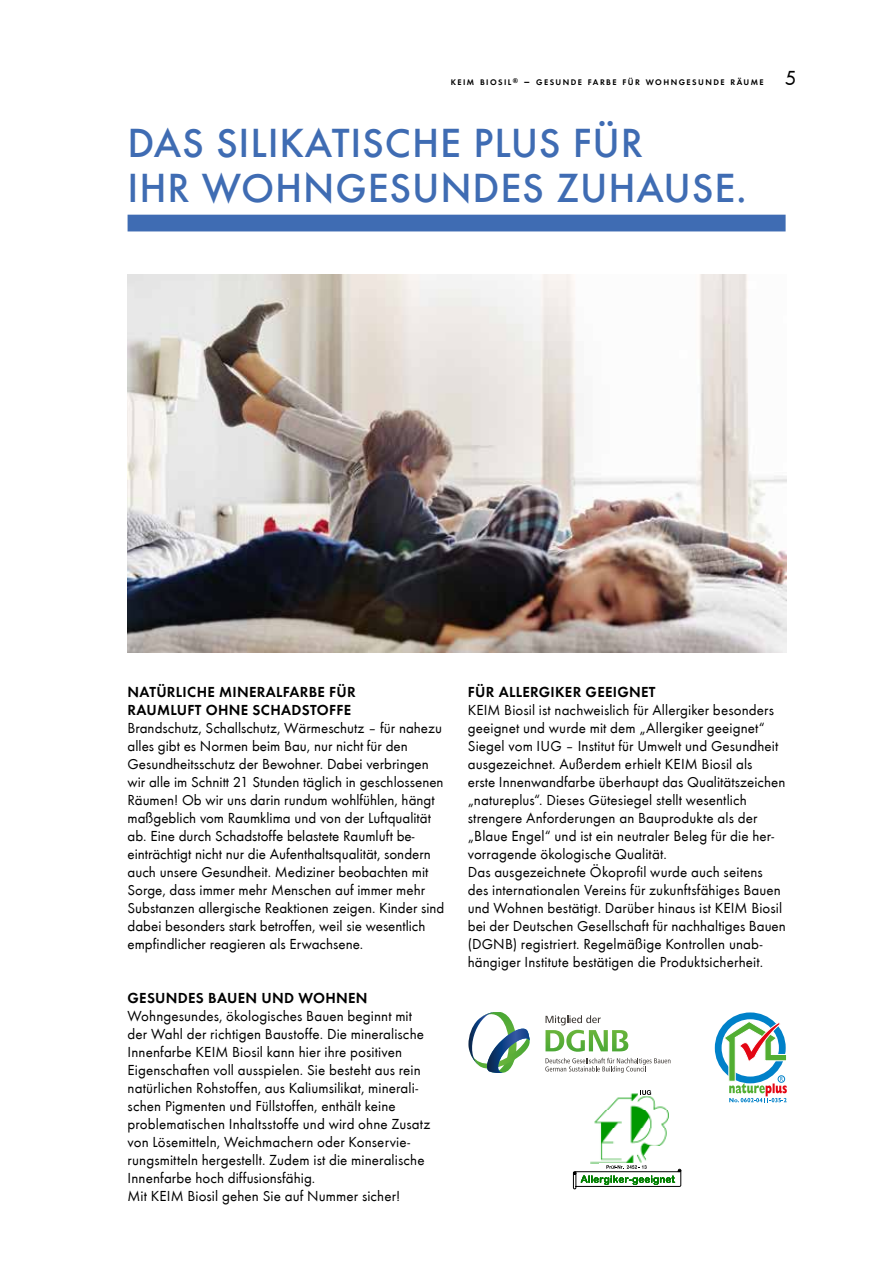
<style>
.page{position:relative;width:893px;height:1263px;background:#fff}
.page>*{position:absolute;margin:0;border:0;box-sizing:border-box;transform-origin:0 0}
.t1{font:500 42px/45px "Futura T";letter-spacing:.02em;color:#3f6cb3}
.t2{font:21px "Futura T Boo";color:#000}
.t3{font:15px/18px "Futura T Boo";letter-spacing:.005em;color:#000}
.t4{font:15px/18px "Futura T Dem";letter-spacing:.02em;color:#000}
.t5{font:8.4px "Futura T Dem";letter-spacing:.17em;color:#000}
.s1{font-size:12px}
</style>
<div class="page">
<div style="left:128px;top:215px;width:658px;height:16px;background:#3f6cb3"></div>
<img style="left:128px;top:275px;width:659px;height:377px">
<svg style="left:545px;top:1058px;width:125px;height:15px"></svg>
<svg style="left:545px;top:1015px;width:83px;height:37px"></svg>
<svg style="left:468px;top:1012px;width:62px;height:61px"></svg>
<img style="left:590px;top:1093px;width:79px;height:71px">
<div style="left:638px;top:1088px;width:19px;height:8px;background:#fff"></div>
<svg style="left:640px;top:1090px;width:11px;height:5px"></svg>
<div style="left:600px;top:1163px;width:53px;height:8px;background:#fff"></div>
<svg style="left:573px;top:1165px;width:108px;height:24px"></svg>
<div style="left:715px;top:1012px;width:71px;height:71px;border:7px solid #0081c9;border-radius:50%"></div>
<svg style="left:723px;top:1021px;width:64px;height:81px"></svg>
<p class="t5" style="left:451px;top:77px;width:315px">KEIM BIOSIL<sup>®</sup> <span class="s1">–</span> GESUNDE FARBE FÜR WOHNGESUNDE RÄUME</p>
<h2 class="t2" style="left:785px;top:66px;width:13px">5</h2>
<h1 class="t1" style="left:128px;top:121px;width:621px">DAS SILIKATISCHE PLUS FÜR<br>IHR WOHNGESUNDES ZUHAUSE.</h1>
<p class="t4" style="left:128px;top:683px;width:230px">NATÜRLICHE MINERALFARBE FÜR<br>RAUMLUFT OHNE SCHADSTOFFE</p>
<p class="t3" style="left:128px;top:719px;width:318px">Brandschutz, Schallschutz, Wärmeschutz – für nahezu alles gibt es Normen beim Bau, nur nicht für den Gesundheitsschutz der Bewohner. Dabei verbringen wir alle im Schnitt 21 Stunden täglich in geschlossenen Räumen! Ob wir uns darin rundum wohlfühlen, hängt maßgeblich vom Raumklima und von der Luftqualität ab. Eine durch Schadstoffe belastete Raumluft be&shy;einträchtigt nicht nur die Aufenthaltsqualität, sondern auch unsere Gesundheit. Mediziner beobachten mit Sorge, dass immer mehr Menschen auf immer mehr Substanzen allergische Reaktionen zeigen. Kinder sind dabei besonders stark betroffen, weil sie wesentlich empfindlicher reagieren als Erwachsene.</p>
<p class="t4" style="left:128px;top:989px;width:241px">GESUNDES BAUEN UND WOHNEN</p>
<p class="t3" style="left:128px;top:1007px;width:304px">Wohngesundes, ökologisches Bauen beginnt mit der Wahl der richtigen Baustoffe. Die mineralische Innenfarbe KEIM Biosil kann hier ihre positiven Eigenschaften voll ausspielen. Sie besteht aus rein natürlichen Rohstoffen, aus Kaliumsilikat, minerali&shy;schen Pigmenten und Füllstoffen, enthält keine problematischen Inhaltsstoffe und wird ohne Zusatz von Lösemitteln, Weichmachern oder Konservie&shy;rungsmitteln hergestellt. Zudem ist die mineralische Innenfarbe hoch diffusionsfähig.<br>Mit KEIM Biosil gehen Sie auf Nummer sicher!</p>
<p class="t4" style="left:468px;top:683px;width:189px">FÜR ALLERGIKER GEEIGNET</p>
<p class="t3" style="left:468px;top:701px;width:320px">KEIM Biosil ist nachweislich für Allergiker besonders geeignet und wurde mit dem „Allergiker geeignet“ Siegel vom IUG – Institut für Umwelt und Gesundheit ausgezeichnet. Außerdem erhielt KEIM Biosil als<br>erste Innenwandfarbe überhaupt das Qualitätszeichen „natureplus“. Dieses Gütesiegel stellt wesentlich strengere Anforderungen an Bauprodukte als der „Blaue Engel“ und ist ein neutraler Beleg für die her&shy;vorragende ökologische Qualität.<br>Das ausgezeichnete Ökoprofil wurde auch seitens des internationalen Vereins für zukunftsfähiges Bauen und Wohnen bestätigt. Darüber hinaus ist KEIM Biosil bei der Deutschen Gesellschaft für nachhaltiges Bauen (DGNB) registriert. Regelmäßige Kontrollen unab&shy;hängiger Institute bestätigen die Produktsicherheit.</p>
</div>
